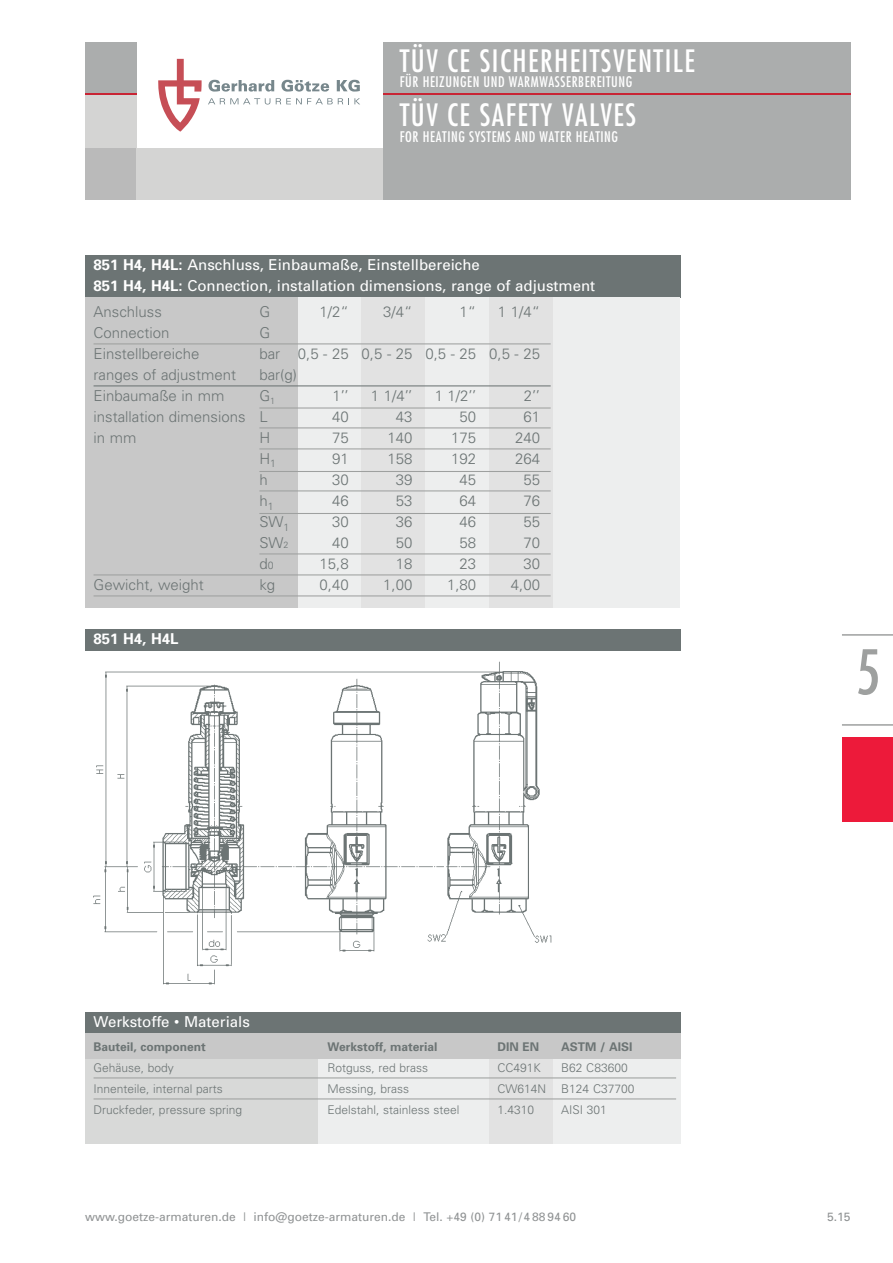
<style>
.page{position:relative;width:893px;height:1263px;background:#fff}
.page>*{position:absolute;margin:0;border:0;box-sizing:border-box;transform-origin:0 0}
.t1{font:condensed 60px "Futura Std";color:#9ea09f}
.t2{font:condensed 30px "Futura Std";letter-spacing:.05em;color:#fff}
.t3{font:300 15px "Univers";color:#6c7474}
.t4{font:15px/21px "Univers";color:#fff}
.t5{font:700 15px "Univers";color:#fff}
.t6{font:condensed 14.25px "Futura Std";letter-spacing:.04em;color:#fff}
.t7{font:300 12px "Univers";color:#6c7474}
.t8{font:12px "Univers";color:#909394}
.t9{font:700 12px "Univers";color:#6c7474}
.s1{font-weight:700}
.s2{font-size:9px}
.s3{font-size:10.5px}
</style>
<div class="page">
<svg style="left:208px;top:80px;width:66px;height:12px"></svg>
<svg style="left:281px;top:80px;width:48px;height:12px"></svg>
<svg style="left:337px;top:80px;width:23px;height:12px"></svg>
<svg style="left:208px;top:98px;width:62px;height:7px"></svg>
<svg style="left:276px;top:98px;width:84px;height:6px"></svg>
<svg style="left:158px;top:59px;width:44px;height:73px"></svg>
<div style="left:85px;top:255px;width:595px;height:43px;background:#6c7474"></div>
<div style="left:85px;top:298px;width:213px;height:310px;background:#c8c8c8"></div>
<div style="left:298px;top:298px;width:63px;height:310px;background:#edeeee"></div>
<div style="left:361px;top:298px;width:64px;height:310px;background:#e2e2e2"></div>
<div style="left:425px;top:298px;width:64px;height:310px;background:#edeeee"></div>
<div style="left:489px;top:298px;width:64px;height:310px;background:#e2e2e2"></div>
<div style="left:553px;top:298px;width:64px;height:310px;background:#edeeee"></div>
<div style="left:617px;top:298px;width:63px;height:310px;background:#edeeee"></div>
<hr style="left:94px;top:343px;width:457px;height:1px;background:#9ea09f">
<hr style="left:94px;top:385px;width:457px;height:1px;background:#6c7474">
<hr style="left:259px;top:407px;width:292px;height:1px;background:#9ea09f">
<hr style="left:259px;top:427px;width:292px;height:1px;background:#9ea09f">
<hr style="left:259px;top:448px;width:292px;height:1px;background:#9ea09f">
<hr style="left:259px;top:471px;width:292px;height:1px;background:#9ea09f">
<hr style="left:259px;top:490px;width:292px;height:1px;background:#9ea09f">
<hr style="left:259px;top:513px;width:292px;height:1px;background:#9ea09f">
<hr style="left:259px;top:553px;width:292px;height:1px;background:#9ea09f">
<hr style="left:94px;top:574px;width:457px;height:1px;background:#9ea09f">
<hr style="left:94px;top:595px;width:457px;height:1px;background:#9ea09f">
<div style="left:85px;top:94px;width:51px;height:55px;background:#d4d4d3"></div>
<div style="left:383px;top:94px;width:467px;height:106px;background:#abadad"></div>
<div style="left:85px;top:43px;width:51px;height:51px;background:#abadad"></div>
<div style="left:85px;top:149px;width:51px;height:51px;background:#bababa"></div>
<div style="left:136px;top:149px;width:247px;height:51px;background:#d4d4d3"></div>
<div style="left:383px;top:43px;width:467px;height:51px;background:#abadad"></div>
<hr style="left:85px;top:94px;width:51px;height:1px;background:#c82434">
<hr style="left:383px;top:94px;width:467px;height:1px;background:#c82434">
<div style="left:85px;top:1012px;width:595px;height:21px;background:#6c7474"></div>
<div style="left:85px;top:1059px;width:234px;height:85px;background:#d8d9d8"></div>
<div style="left:319px;top:1059px;width:170px;height:85px;background:#edeeee"></div>
<div style="left:489px;top:1059px;width:64px;height:85px;background:#e2e2e2"></div>
<div style="left:553px;top:1059px;width:127px;height:85px;background:#edeeee"></div>
<div style="left:85px;top:629px;width:595px;height:22px;background:#6c7474"></div>
<div style="left:85px;top:1033px;width:595px;height:26px;background:#c8c8c8"></div>
<hr style="left:94px;top:1077px;width:582px;height:1px;background:#9ea09f">
<hr style="left:94px;top:1098px;width:582px;height:1px;background:#9ea09f">
<img style="left:93px;top:661px;width:459px;height:324px">
<hr style="left:842px;top:634px;width:51px;height:2px;background:#9ea09f">
<hr style="left:842px;top:724px;width:51px;height:2px;background:#9ea09f">
<div style="left:842px;top:738px;width:51px;height:85px;background:#ed1a3a"></div>
<h2 class="t2" style="left:400px;top:47px;width:297px">TÜV CE SICHERHEITSVENTILE</h2>
<p class="t6" style="left:400px;top:75px;width:234px">FÜR HEIZUNGEN UND WARMWASSERBEREITUNG</p>
<h2 class="t2" style="left:400px;top:101px;width:238px">TÜV CE SAFETY VALVES</h2>
<p class="t6" style="left:400px;top:130px;width:220px">FOR HEATING SYSTEMS AND WATER HEATING</p>
<p class="t4" style="left:94px;top:256px;width:503px"><span class="s1">851 H4, H4L:</span> Anschluss, Einbaumaße, Einstellbereiche<br><span class="s1">851 H4, H4L:</span> Connection, installation dimensions, range of adjustment</p>
<p class="t3" style="left:94px;top:306px;width:70px">Anschluss</p>
<p class="t3" style="left:259px;top:306px;width:12px">G</p>
<p class="t3" style="left:319px;top:306px;width:31px">1/2“</p>
<p class="t3" style="left:383px;top:306px;width:31px">3/4“</p>
<p class="t3" style="left:460px;top:306px;width:18px">1“</p>
<p class="t3" style="left:498px;top:306px;width:44px">1 1/4“</p>
<p class="t3" style="left:94px;top:327px;width:77px">Connection</p>
<p class="t3" style="left:259px;top:327px;width:12px">G</p>
<p class="t3" style="left:94px;top:348px;width:107px">Einstellbereiche</p>
<p class="t3" style="left:259px;top:348px;width:282px">bar 0,5 - 25 0,5 - 25 0,5 - 25 0,5 - 25</p>
<p class="t3" style="left:94px;top:369px;width:144px">ranges of adjustment</p>
<p class="t3" style="left:259px;top:369px;width:39px">bar(g)</p>
<p class="t3" style="left:94px;top:390px;width:132px">Einbaumaße in mm</p>
<p class="t3" style="left:259px;top:390px;width:17px">G<sub>1</sub></p>
<p class="t3" style="left:333px;top:390px;width:18px">1’’</p>
<p class="t3" style="left:371px;top:390px;width:43px">1 1/4’’</p>
<p class="t3" style="left:435px;top:390px;width:43px">1 1/2’’</p>
<p class="t3" style="left:524px;top:390px;width:18px">2’’</p>
<p class="t3" style="left:94px;top:411px;width:176px">installation dimensions L</p>
<p class="t3" style="left:332px;top:411px;width:18px">40</p>
<p class="t3" style="left:396px;top:411px;width:18px">43</p>
<p class="t3" style="left:460px;top:411px;width:18px">50</p>
<p class="t3" style="left:523px;top:411px;width:18px">61</p>
<p class="t3" style="left:94px;top:432px;width:44px">in mm</p>
<p class="t3" style="left:259px;top:432px;width:12px">H</p>
<p class="t3" style="left:332px;top:432px;width:18px">75</p>
<p class="t3" style="left:387px;top:432px;width:27px">140</p>
<p class="t3" style="left:451px;top:432px;width:27px">175</p>
<p class="t3" style="left:515px;top:432px;width:27px">240</p>
<p class="t3" style="left:259px;top:453px;width:18px">H<sub>1</sub></p>
<p class="t3" style="left:332px;top:453px;width:18px">91</p>
<p class="t3" style="left:387px;top:453px;width:27px">158</p>
<p class="t3" style="left:451px;top:453px;width:27px">192</p>
<p class="t3" style="left:515px;top:453px;width:27px">264</p>
<p class="t3" style="left:259px;top:474px;width:10px">h</p>
<p class="t3" style="left:332px;top:474px;width:18px">30</p>
<p class="t3" style="left:396px;top:474px;width:18px">39</p>
<p class="t3" style="left:460px;top:474px;width:18px">45</p>
<p class="t3" style="left:523px;top:474px;width:18px">55</p>
<p class="t3" style="left:259px;top:495px;width:16px">h<sub>1</sub></p>
<p class="t3" style="left:332px;top:495px;width:18px">46</p>
<p class="t3" style="left:396px;top:495px;width:18px">53</p>
<p class="t3" style="left:460px;top:495px;width:18px">64</p>
<p class="t3" style="left:523px;top:495px;width:18px">76</p>
<p class="t3" style="left:259px;top:516px;width:32px">SW<sub>1</sub></p>
<p class="t3" style="left:332px;top:516px;width:18px">30</p>
<p class="t3" style="left:396px;top:516px;width:18px">36</p>
<p class="t3" style="left:460px;top:516px;width:18px">46</p>
<p class="t3" style="left:523px;top:516px;width:18px">55</p>
<p class="t3" style="left:259px;top:537px;width:31px">SW<span class="s2">2</span></p>
<p class="t3" style="left:332px;top:537px;width:18px">40</p>
<p class="t3" style="left:396px;top:537px;width:18px">50</p>
<p class="t3" style="left:460px;top:537px;width:18px">58</p>
<p class="t3" style="left:523px;top:537px;width:18px">70</p>
<p class="t3" style="left:259px;top:558px;width:16px">d<span class="s3">0</span></p>
<p class="t3" style="left:319px;top:558px;width:31px">15,8</p>
<p class="t3" style="left:396px;top:558px;width:18px">18</p>
<p class="t3" style="left:460px;top:558px;width:18px">23</p>
<p class="t3" style="left:523px;top:558px;width:18px">30</p>
<p class="t3" style="left:94px;top:579px;width:112px">Gewicht, weight</p>
<p class="t3" style="left:259px;top:579px;width:17px">kg</p>
<p class="t3" style="left:319px;top:579px;width:31px">0,40</p>
<p class="t3" style="left:383px;top:579px;width:31px">1,00</p>
<p class="t3" style="left:447px;top:579px;width:31px">1,80</p>
<p class="t3" style="left:511px;top:579px;width:31px">4,00</p>
<p class="t5" style="left:94px;top:634px;width:87px">851 H4, H4L</p>
<h1 class="t1" style="left:856px;top:645px;width:26px">5</h1>
<p class="t4" style="left:94px;top:1013px;width:158px">Werkstoffe • Materials</p>
<p class="t9" style="left:94px;top:1042px;width:114px">Bauteil, component</p>
<p class="t9" style="left:327px;top:1042px;width:112px">Werkstoff, material</p>
<p class="t9" style="left:497px;top:1042px;width:43px">DIN EN</p>
<p class="t9" style="left:561px;top:1042px;width:73px">ASTM / AISI</p>
<p class="t7" style="left:94px;top:1063px;width:82px">Gehäuse, body</p>
<p class="t7" style="left:327px;top:1063px;width:102px">Rotguss, red brass</p>
<p class="t7" style="left:497px;top:1063px;width:45px">CC491K</p>
<p class="t7" style="left:561px;top:1063px;width:68px">B62 C83600</p>
<p class="t7" style="left:94px;top:1084px;width:131px">Innenteile, internal parts</p>
<p class="t7" style="left:327px;top:1084px;width:83px">Messing, brass</p>
<p class="t7" style="left:497px;top:1084px;width:50px">CW614N</p>
<p class="t7" style="left:561px;top:1084px;width:75px">B124 C37700</p>
<p class="t7" style="left:94px;top:1105px;width:150px">Druckfeder, pressure spring</p>
<p class="t7" style="left:327px;top:1105px;width:133px">Edelstahl, stainless steel</p>
<p class="t7" style="left:497px;top:1105px;width:38px">1.4310</p>
<p class="t7" style="left:561px;top:1105px;width:47px">AISI 301</p>
<p class="t8" style="left:85px;top:1212px;width:493px">www.goetze-armaturen.de | info@goetze-armaturen.de | Tel. +49 (0) 71 41/4 88 94 60</p>
<p class="t8" style="left:827px;top:1212px;width:25px">5.15</p>
</div>
